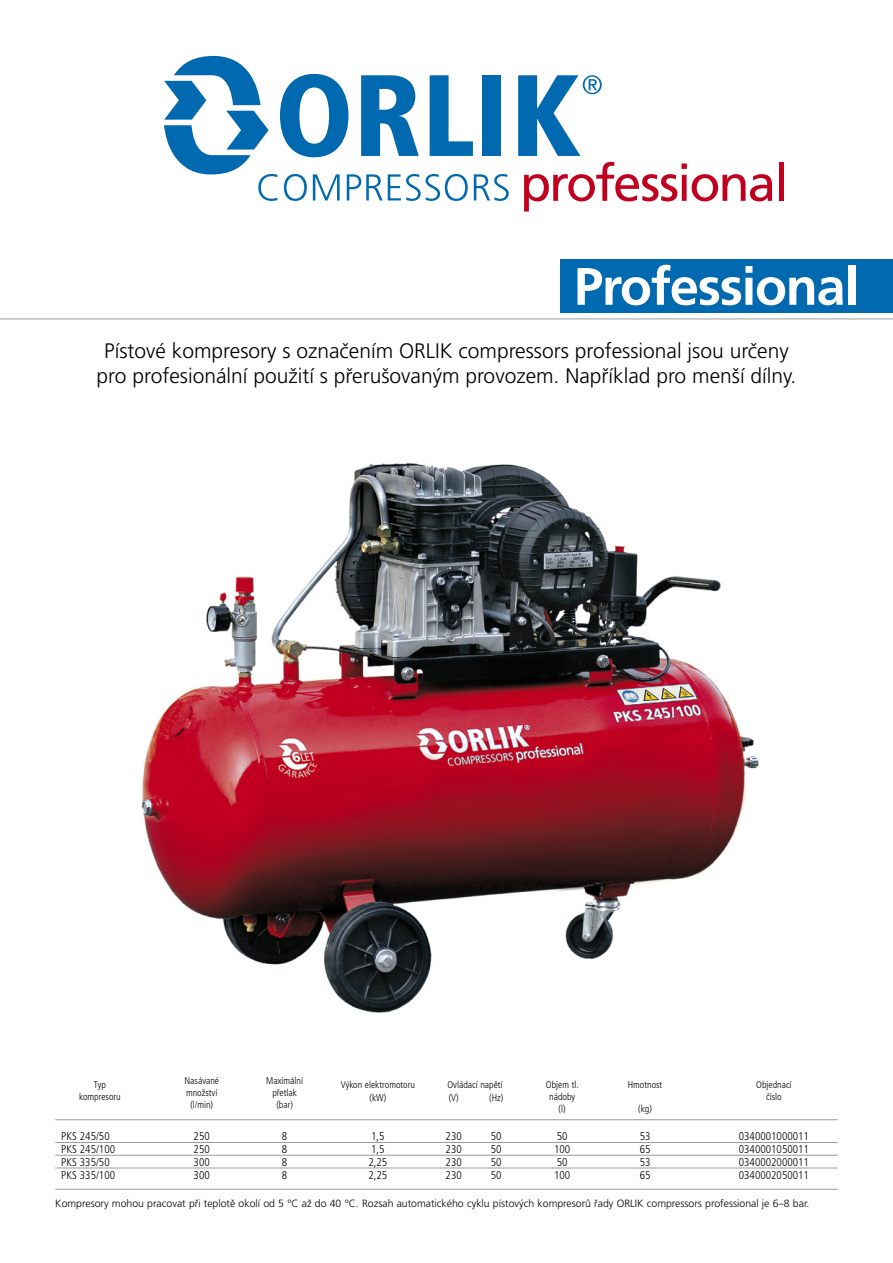
<style>
.page{position:relative;width:893px;height:1263px;background:#fff}
.page>*{position:absolute;margin:0;border:0;box-sizing:border-box;transform-origin:0 0}
.t1{font:700 52.5px "Frutiger CE";letter-spacing:-.025em;color:#fff}
.t2{font:300 21px/25.2px "Frutiger CE";color:#000;text-align:center}
.t3{font:300 condensed 11.25px/12.8px "Frutiger CE";color:#000;text-align:justify}
.t4{font:300 10.5px "Frutiger CE";color:#000}
.t5{font:300 condensed 9.75px/11.7px "Frutiger CE";color:#000;text-align:center}
</style>
<div class="page">
<hr style="left:55px;top:1119px;width:783px;height:1px;background:#9b9c9d">
<hr style="left:55px;top:1142px;width:783px;height:1px;background:#9b9c9d">
<hr style="left:55px;top:1155px;width:783px;height:1px;background:#9b9c9d">
<hr style="left:55px;top:1168px;width:783px;height:1px;background:#9b9c9d">
<hr style="left:55px;top:1189px;width:783px;height:1px;background:#9b9c9d">
<img style="left:141px;top:462px;width:618px;height:551px">
<hr style="left:0;top:319px;width:893px;height:1px;background:#9b9c9d">
<div style="left:560px;top:259px;width:333px;height:54px;background:#0069af"></div>
<svg style="left:524px;top:162px;width:248px;height:50px"></svg>
<hr style="left:779px;top:162px;width:4px;height:39px;background:#c1001f">
<svg style="left:518px;top:75px;width:84px;height:81px"></svg>
<svg style="left:164px;top:56px;width:345px;height:145px"></svg>
<h1 class="t1" style="left:574px;top:257px;width:287px">Professional</h1>
<h2 class="t2" style="left:97px;top:338px;width:701px">Pístové kompresory s označením ORLIK compressors professional jsou určeny pro profesionální použití s přerušovaným provozem. Například pro menší dílny.</h2>
<p class="t5" style="left:79px;top:1079px;width:43px">Typ kompresoru</p>
<p class="t3" style="left:61px;top:1130px;width:55px;text-align:left">PKS 245/50<br>PKS 245/100<br>PKS 335/50<br>PKS 335/100</p>
<p class="t5" style="left:184px;top:1075px;width:36px">Nasávané množství (l/min)</p>
<p class="t3" style="left:194px;top:1130px;width:18px">250<br>250<br>300<br>300</p>
<p class="t5" style="left:266px;top:1075px;width:38px">Maximální přetlak (bar)</p>
<p class="t3" style="left:282px;top:1130px;width:7px">8<br>8<br>8<br>8</p>
<p class="t5" style="left:341px;top:1078px;width:76px;line-height:12.9px">Výkon elektromotoru (kW)</p>
<p class="t5" style="left:447px;top:1078px;width:57px;line-height:12.9px;text-align:left">Ovládací napětí (V)</p>
<p class="t5" style="left:489px;top:1092px;width:16px">(Hz)</p>
<p class="t5" style="left:546px;top:1079px;width:34px">Objem tl. nádoby (l)</p>
<p class="t3" style="left:368px;top:1130px;width:20px;text-align:left">1,5<br>1,5<br>2,25<br>2,25</p>
<p class="t3" style="left:554px;top:1130px;width:18px;text-align:left">50<br>100<br>50<br>100</p>
<p class="t3" style="left:446px;top:1130px;width:18px">230<br>230<br>230<br>230</p>
<p class="t3" style="left:491px;top:1130px;width:12px">50<br>50<br>50<br>50</p>
<p class="t5" style="left:628px;top:1079px;width:36px">Hmotnost</p>
<p class="t5" style="left:638px;top:1103px;width:15px">(kg)</p>
<p class="t3" style="left:640px;top:1130px;width:12px">53<br>65<br>53<br>65</p>
<p class="t5" style="left:756px;top:1079px;width:37px">Objednací číslo</p>
<p class="t3" style="left:739px;top:1130px;width:72px">0340001000011<br>0340001050011<br>0340002000011<br>0340002050011</p>
<p class="t4" style="left:55px;top:1197px;width:756px">Kompresory mohou pracovat při teplotě okolí od 5 °C až do 40 °C. Rozsah automatického cyklu pístových kompresorů řady ORLIK compressors professional je 6–8 bar.</p>
</div>
